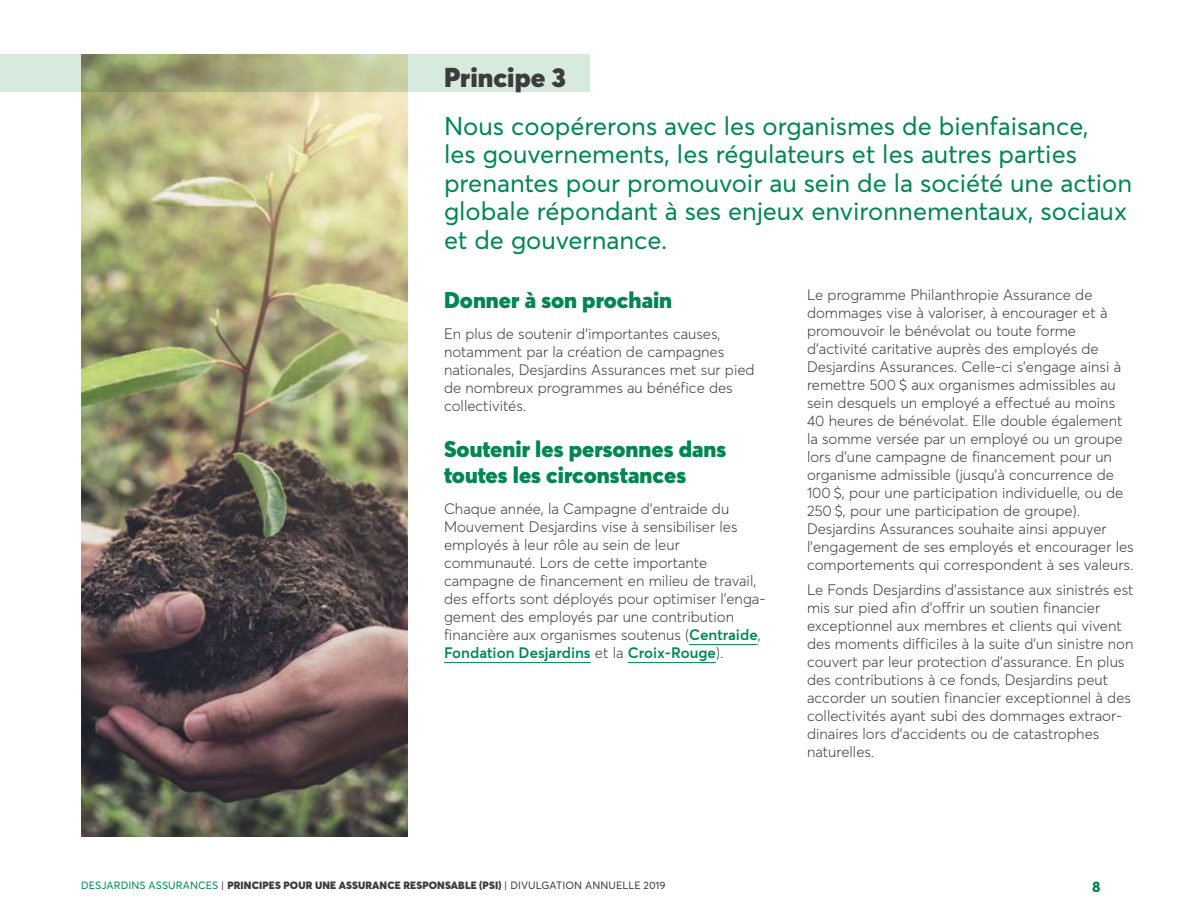
<style>
.page{position:relative;width:1188px;height:918px;background:#fff}
.page>*{position:absolute;margin:0;border:0;box-sizing:border-box;transform-origin:0 0}
.t1{font:900 27px "Averta";color:#3c3c3b}
.t2{font:25.5px/28.5px "Averta";color:#008553}
.t3{font:900 22.5px/25.5px "Averta";color:#008553}
.t4{font:300 15px/18px "Averta";color:#3c3c3b}
.t5{font:800 15px "Averta";color:#008553}
.t6{font:900 10.5px "Averta";letter-spacing:.01em;color:#3c3c3b}
.s1{font-weight:600;color:#008553}
.s2{font-weight:400;color:#008553}
.s3{font-weight:400}
</style>
<div class="page">
<img style="left:81px;top:91px;width:327px;height:746px">
<svg style="left:0;top:54px;width:590px;height:37px;background:#bdc8a9"></svg>
<hr style="left:689px;top:644px;width:69px;height:1px;background:#008553">
<hr style="left:444px;top:662px;width:147px;height:1px;background:#008553">
<hr style="left:628px;top:662px;width:88px;height:1px;background:#008553">
<h2 class="t1" style="left:444px;top:60px;width:123px">Principe 3</h2>
<h2 class="t2" style="left:444px;top:111px;width:690px">Nous coopérerons avec les organismes de bienfaisance,<br>les gouvernements, les régulateurs et les autres parties prenantes pour promouvoir au sein de la société une action globale répondant à ses enjeux environnementaux, sociaux et de gouvernance.</h2>
<h3 class="t3" style="left:444px;top:287px;width:230px">Donner à son prochain</h3>
<p class="t4" style="left:444px;top:325px;width:312px">En plus de soutenir d’importantes causes, notamment par la création de campagnes nationales, Desjardins Assurances met sur pied de nombreux programmes au bénéfice des collectivités.</p>
<h3 class="t3" style="left:444px;top:436px;width:284px">Soutenir les personnes dans toutes les circonstances</h3>
<p class="t4" style="left:444px;top:500px;width:323px">Chaque année, la Campagne d’entraide du Mouvement Desjardins vise à sensibiliser les employés à leur rôle au sein de leur communauté. Lors de cette importante campagne de financement en milieu de travail, des efforts sont déployés pour optimiser l’enga&shy;gement des employés par une contribution financière aux organismes soutenus (<span class="s1">Centraide</span>, <span class="s1">Fondation Desjardins</span> et la <span class="s1">Croix-Rouge</span>).</p>
<p class="t4" style="left:807px;top:286px;width:328px">Le programme Philanthropie Assurance de dommages vise à valoriser, à encourager et à promouvoir le bénévolat ou toute forme d’activité caritative auprès des employés de Desjardins Assurances. Celle-ci s’engage ainsi à remettre 500 $ aux organismes admissibles au sein desquels un employé a effectué au moins 40 heures de bénévolat. Elle double également la somme versée par un employé ou un groupe lors d’une campagne de financement pour un organisme admissible (jusqu’à concurrence de 100 $, pour une participation individuelle, ou de 250 $, pour une participation de groupe).<br>Desjardins Assurances souhaite ainsi appuyer l’engagement de ses employés et encourager les comportements qui correspondent à ses valeurs.</p>
<p class="t4" style="left:807px;top:581px;width:328px">Le Fonds Desjardins d’assistance aux sinistrés est mis sur pied afin d’offrir un soutien financier exceptionnel aux membres et clients qui vivent des moments difficiles à la suite d’un sinistre non couvert par leur protection d’assurance. En plus des contributions à ce fonds, Desjardins peut accorder un soutien financier exceptionnel à des collectivités ayant subi des dommages extraor&shy;dinaires lors d’accidents ou de catastrophes naturelles.</p>
<p class="t6" style="left:81px;top:878px;width:586px"><span class="s2">DESJARDINS ASSURANCES</span> <span class="s3">|</span> PRINCIPES POUR UNE ASSURANCE RESPONSABLE (PSI) <span class="s3">| DIVULGATION ANNUELLE 2019</span></p>
<p class="t5" style="left:1092px;top:877px;width:10px">8</p>
</div>
